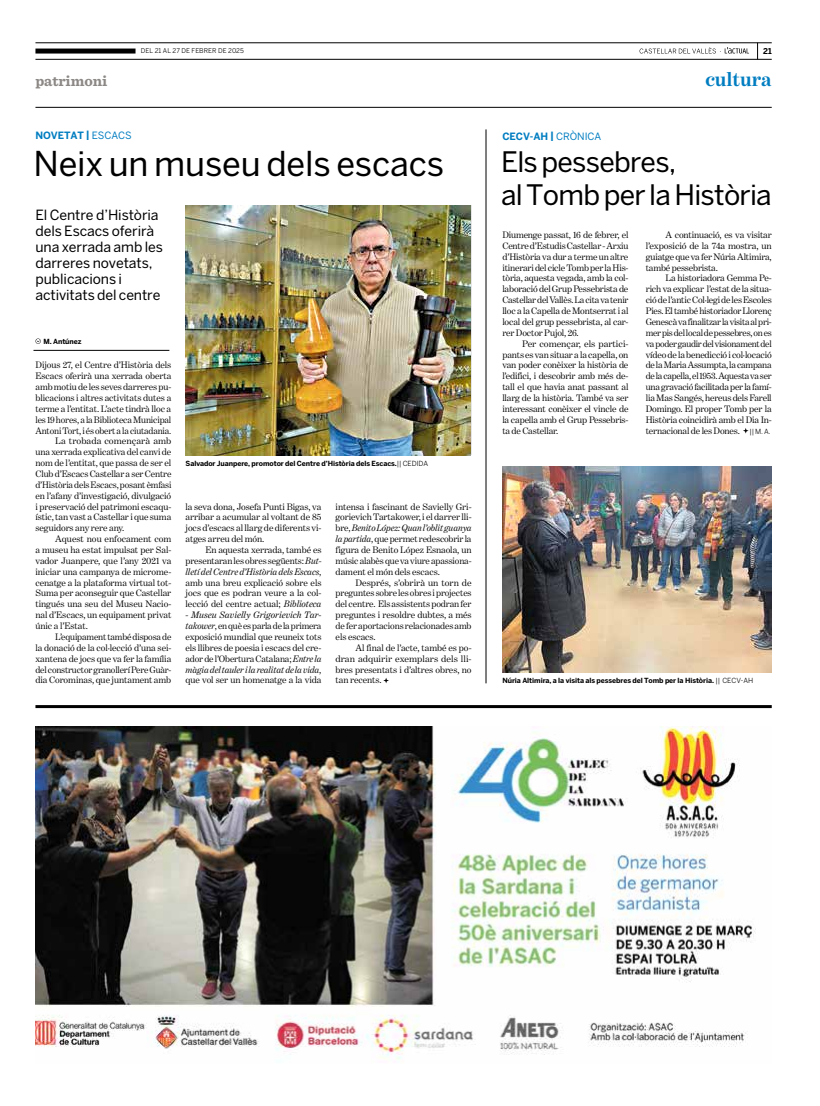
<style>
.page{position:relative;width:820px;height:1106px;background:#fff}
.page>*{position:absolute;margin:0;border:0;box-sizing:border-box;transform-origin:0 0}
.t1{font:34px "Benton Sans";letter-spacing:-.005em;color:#000}
.t2{font:28px/33px "Benton Sans";letter-spacing:-.025em;color:#000}
.t3{font:700 20px "Benton Modern One";letter-spacing:-.005em;color:#007dc1}
.t4{font:700 15px "Sentinel";letter-spacing:-.005em;color:#8c8886}
.t5{font:14px/16px "Benton Sans";letter-spacing:-.005em;color:#000}
.t6{font:700 10px "Benton Sans";letter-spacing:-.01em;color:#007dc1}
.t7{font:9.5px/10.9px "Benton Modern One";letter-spacing:-.005em;color:#000;text-align:justify}
.t8{font:700 8px "Benton Sans";color:#000}
.t9{font:700 7px "Benton Sans";letter-spacing:-.01em;color:#000}
.t10{font:6.5px "Benton Sans";letter-spacing:.005em;color:#000}
.s1{font-weight:400}
.s2{font-style:italic}
.s3{font-family:"Benton Sans";font-size:7px}
</style>
<div class="page">
<svg style="left:757px;top:44px;width:1px;height:15px"></svg>
<svg style="left:639px;top:47px;width:109px;height:7px"></svg>
<hr style="left:35px;top:107px;width:736px;height:1px;background:#000">
<hr style="left:35px;top:43px;width:736px;height:1px;background:#000">
<hr style="left:35px;top:59px;width:736px;height:1px;background:#000">
<div style="left:35px;top:49px;width:100px;height:5px;background:#000"></div>
<hr style="left:35px;top:705px;width:736px;height:3px;background:#000">
<svg style="left:35px;top:338px;width:6px;height:6px"></svg>
<hr style="left:33px;top:350px;width:136px;height:1px;background:#000">
<img style="left:185px;top:205px;width:285px;height:250px">
<svg style="left:383px;top:678px;width:6px;height:5px"></svg>
<hr style="left:485px;top:129px;width:1px;height:554px;background:#000">
<svg style="left:743px;top:428px;width:5px;height:5px"></svg>
<img style="left:502px;top:466px;width:269px;height:206px">
<img style="left:35px;top:727px;width:721px;height:332px">
<p class="t10" style="left:141px;top:47px;width:104px">DEL 21 AL 27 DE FEBRER DE 2025</p>
<p class="t8" style="left:762px;top:46px;width:10px">21</p>
<h3 class="t4" style="left:35px;top:69px;width:73px">patrimoni</h3>
<h3 class="t3" style="left:705px;top:68px;width:68px">cultura</h3>
<p class="t6" style="left:35px;top:129px;width:98px">NOVETAT | <span class="s1">ESCACS</span></p>
<h1 class="t1" style="left:33px;top:144px;width:412px">Neix un museu dels escacs</h1>
<h3 class="t5" style="left:35px;top:206px;width:129px">El Centre d’Història dels Escacs oferirà una xerrada amb les darreres novetats, publicacions i activitats del centre</h3>
<p class="t9" style="left:43px;top:337px;width:39px">M. Antúnez</p>
<p class="t7" style="left:35px;top:360px;width:137px">Dijous 27, el Centre d’Història dels</p>
<p class="t7" style="left:35px;top:370px;width:137px">Escacs oferirà una xerrada oberta</p>
<p class="t7" style="left:35px;top:381px;width:137px">amb motiu de les seves darreres pu-</p>
<p class="t7" style="left:35px;top:392px;width:137px">blicacions i altres activitats dutes a</p>
<p class="t7" style="left:35px;top:403px;width:137px">terme a l’entitat. L’acte tindrà lloc a</p>
<p class="t7" style="left:35px;top:414px;width:137px">les 19 hores, a la Biblioteca Municipal</p>
<p class="t7" style="left:35px;top:425px;width:137px">Antoni Tort, i és obert a la ciutadania.</p>
<p class="t7" style="left:55px;top:436px;width:117px">La trobada començarà amb</p>
<p class="t7" style="left:35px;top:446px;width:137px">una xerrada explicativa del canvi de</p>
<p class="t7" style="left:35px;top:457px;width:137px">nom de l’entitat, que passa de ser el</p>
<p class="t7" style="left:35px;top:468px;width:137px">Club d’Escacs Castellar a ser Centre</p>
<p class="t7" style="left:35px;top:479px;width:137px">d’Història dels Escacs, posant èmfasi</p>
<p class="t7" style="left:35px;top:490px;width:137px">en l’afany d’investigació, divulgació</p>
<p class="t7" style="left:35px;top:501px;width:137px">i preservació del patrimoni escaqu-</p>
<p class="t7" style="left:35px;top:512px;width:137px">ístic, tan vast a Castellar i que suma</p>
<p class="t7" style="left:35px;top:522px;width:90px">seguidors any rere any.</p>
<p class="t7" style="left:55px;top:533px;width:117px">Aquest nou enfocament com</p>
<p class="t7" style="left:35px;top:544px;width:137px">a museu ha estat impulsat per Sal-</p>
<p class="t7" style="left:35px;top:555px;width:137px">vador Juanpere, que l’any 2021 va</p>
<p class="t7" style="left:35px;top:566px;width:137px">iniciar una campanya de microme-</p>
<p class="t7" style="left:35px;top:577px;width:137px">cenatge a la plataforma virtual tot-</p>
<p class="t7" style="left:35px;top:588px;width:137px">Suma per aconseguir que Castellar</p>
<p class="t7" style="left:35px;top:598px;width:137px">tingués una seu del Museu Nacio-</p>
<p class="t7" style="left:35px;top:609px;width:137px">nal d’Escacs, un equipament privat</p>
<p class="t7" style="left:35px;top:620px;width:54px">únic a l’Estat.</p>
<p class="t7" style="left:55px;top:631px;width:117px">L’equipament també disposa de</p>
<p class="t7" style="left:35px;top:642px;width:137px">la donació de la col·lecció d’una sei-</p>
<p class="t7" style="left:35px;top:653px;width:137px">xantena de jocs que va fer la família</p>
<p class="t7" style="left:35px;top:663px;width:137px">del constructor granollerí Pere Guàr-</p>
<p class="t7" style="left:35px;top:674px;width:137px">dia Corominas, que juntament amb</p>
<p class="t9" style="left:185px;top:459px;width:244px">Salvador Juanpere, promotor del Centre d’Història dels Escacs.<span class="s1">|| CEDIDA</span></p>
<p class="t7" style="left:185px;top:501px;width:137px">la seva dona, Josefa Punti Bigas, va arribar a acumular al voltant de 85 jocs d’escacs al llarg de diferents vi&shy;atges arreu del món.</p>
<p class="t7" style="left:185px;top:544px;width:137px;text-indent:20px">En aquesta xerrada, també es presentaran les obres següents: <span class="s2">But&shy;lletí del Centre d’Història dels Escacs</span>, amb una breu explicació sobre els jocs que es podran veure a la col· lecció del centre actual; <span class="s2">Biblioteca</span></p>
<p class="t7" style="left:185px;top:609px;width:137px"><span class="s2">- Museu Savielly Grigorievich Tar&shy;takower</span>, en què es parla de la primera exposició mundial que reuneix tots els llibres de poesia i escacs del cre&shy;ador de l’Obertura Catalana; <span class="s2">Entre la màgia del tauler i la realitat de la vida</span>, que vol ser un homenatge a la vida</p>
<p class="t7" style="left:335px;top:501px;width:137px">intensa i fascinant de Savielly Gri&shy;gorievich Tartakower, i el darrer lli&shy;bre, <span class="s2">Benito López: Quan l’oblit guanya la partida</span>, que permet redescobrir la figura de Benito López Esnaola, un músic alabès que va viure apassiona&shy;dament el món dels escacs.</p>
<p class="t7" style="left:335px;top:577px;width:137px;text-indent:20px">Després, s’obrirà un torn de preguntes sobre les obres i projectes del centre. Els assistents podran fer preguntes i resoldre dubtes, a més de fer aportacions relacionades amb els escacs.</p>
<p class="t7" style="left:335px;top:642px;width:137px;text-indent:20px">Al final de l’acte, també es po&shy;dran adquirir exemplars dels lli&shy;bres presentats i d’altres obres, no tan recents.</p>
<p class="t6" style="left:502px;top:131px;width:100px">CECV-AH | <span class="s1">CRÒNICA</span></p>
<h2 class="t2" style="left:501px;top:145px;width:272px">Els pessebres,<br>al Tomb per la Història</h2>
<p class="t7" style="left:502px;top:229px;width:128px">Diumenge passat, 16 de febrer, el Centre d’Estudis Castellar - Arxiu d’Història va dur a terme un altre itinerari del cicle Tomb per la His&shy;tòria, aquesta vegada, amb la col· laboració del Grup Pessebrista de Castellar del Vallès. La cita va tenir lloc a la Capella de Montserrat i al local del grup pessebrista, al car&shy;rer Doctor Pujol, 26.</p>
<p class="t7" style="left:502px;top:338px;width:127px;text-indent:20px">Per començar, els partici&shy;pants es van situar a la capella, on van poder conèixer la història de l’edifici, i descobrir amb més de&shy;tall el que havia anat passant al llarg de la història. També va ser interessant conèixer el vincle de la capella amb el Grup Pessebris&shy;ta de Castellar.</p>
<p class="t7" style="left:645px;top:229px;width:127px;text-indent:20px">A continuació, es va visitar l’exposició de la 74a mostra, un guiatge que va fer Núria Altimira, també pessebrista.</p>
<p class="t7" style="left:645px;top:273px;width:127px;text-indent:20px">La historiadora Gemma Pe&shy;rich va explicar l’estat de la situa&shy;ció de l’antic Col·legi de les Escoles Pies. El també historiador Llorenç Genescà va finalitzar la visita al pri&shy;mer pis del local de pessebres, on es va poder gaudir del visionament del vídeo de la benedicció i col·locació de la Maria Assumpta, la campana de la capella, el 1953. Aquesta va ser una gravació facilitada per la famí&shy;lia Mas Sangés, hereus dels Farell Domingo. El proper Tomb per la Història coincidirà amb el Dia In&shy;ternacional de les Dones. <span class="s3">|| M. A.</span></p>
<p class="t9" style="left:502px;top:676px;width:252px">Núria Altimira, a la visita als pessebres del Tomb per la Història. <span class="s1">|| CECV-AH</span></p>
</div>
